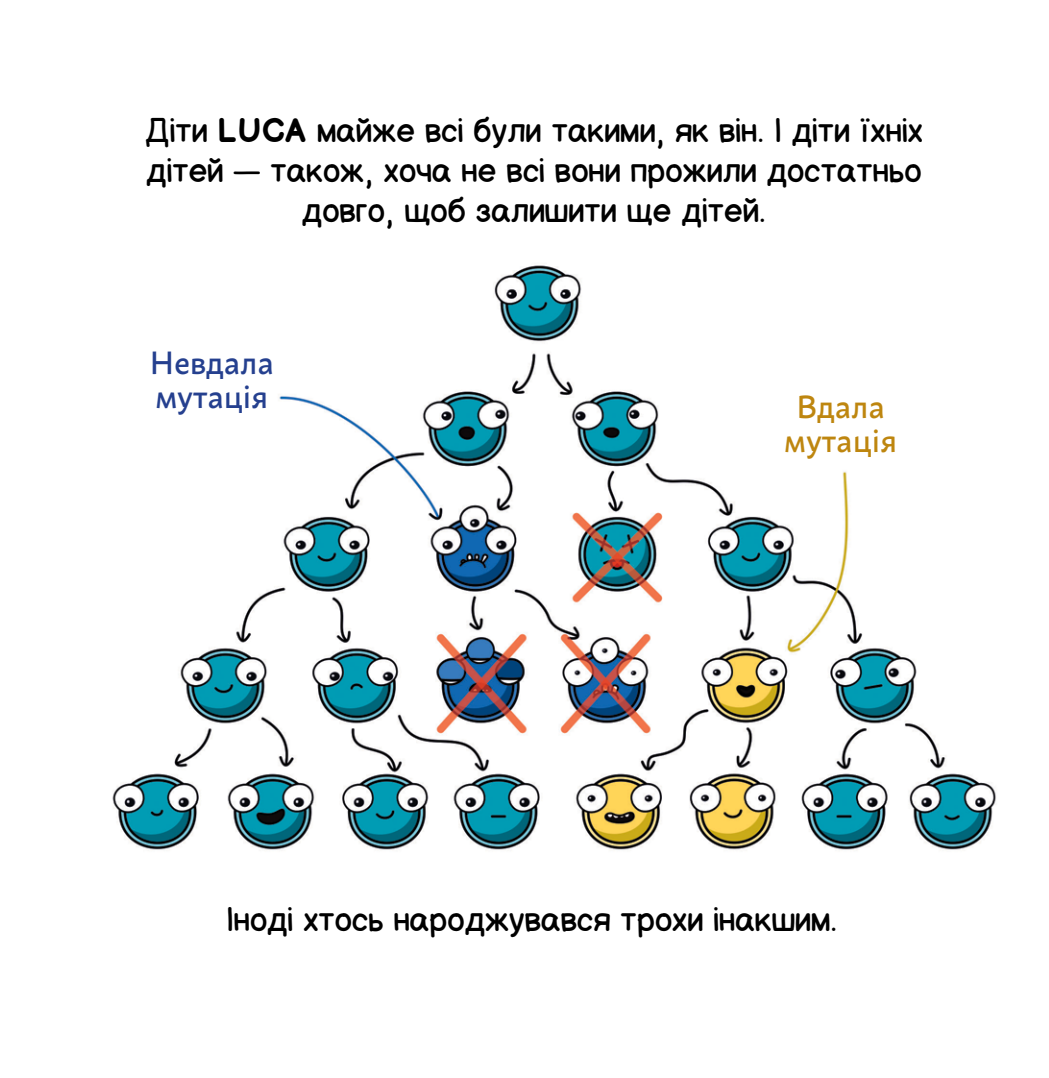
<style>
.page{position:relative;width:1049px;height:1078px;background:#fff}
.page>*{position:absolute;margin:0;border:0;box-sizing:border-box;transform-origin:0 0}
.t1{font:33.6px/40px "Balsamiq Sans";letter-spacing:.005em;color:#000;text-align:center}
.t2{font:500 32px/34px "Macho";color:#25408f}
.t3{font:500 32px/34px "Macho";color:#be860f;text-align:center}
.s1{font-weight:700}
</style>
<div class="page">
<img style="left:112px;top:265px;width:884px;height:585px">
<p class="t1" style="left:145px;top:111px;width:779px">Діти <span class="s1">LUCA</span> майже всі були такими, як він. І діти їхніх дітей — також, хоча не всі вони прожили достатньо довго, щоб залишити ще дітей.</p>
<p class="t2" style="left:149px;top:342px;width:126px">Невдала мутація</p>
<p class="t3" style="left:784px;top:386px;width:115px">Вдала мутація</p>
<p class="t1" style="left:227px;top:899px;width:612px">Іноді хтось народжувався трохи інакшим.</p>
</div>
